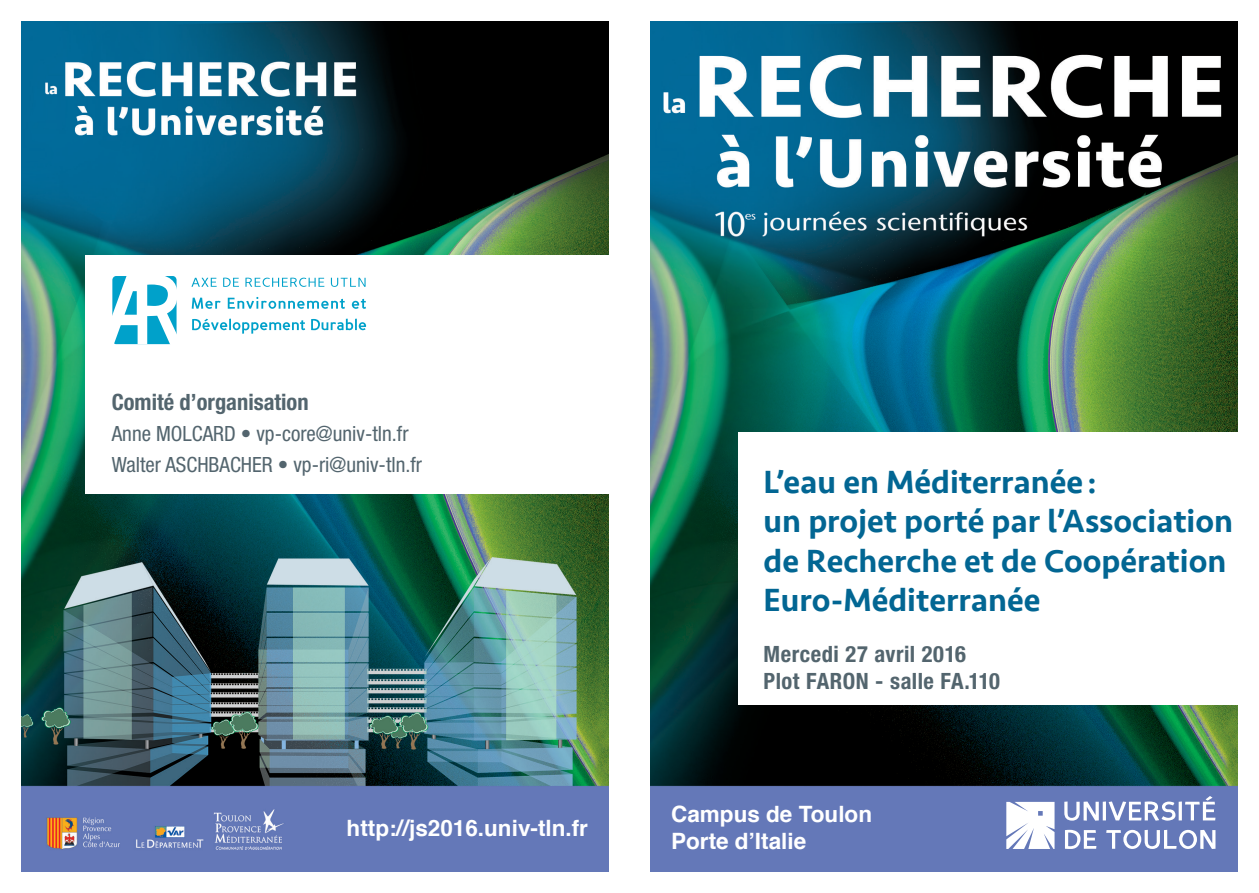
<style>
.page{position:relative;width:1259px;height:893px;background:#fff}
.page>*{position:absolute;margin:0;border:0;box-sizing:border-box;transform-origin:0 0}
.t1{font:500 33px/39.6px "Seravek";color:#026693}
.t2{font:700 condensed 22.5px/27px "Helvetica Neue";letter-spacing:.015em;color:#53656e}
.t3{font:700 22.5px/27px "Helvetica";color:#fff}
.t4{font:condensed 21px/31.3px "Helvetica Neue";color:#53656e}
</style>
<div class="page">
<img style="left:21px;top:21px;width:587px;height:851px">
<img style="left:651px;top:21px;width:586px;height:851px">
<div style="left:738px;top:432px;width:521px;height:272px;background:#fff"></div>
<svg style="left:1006px;top:802px;width:48px;height:47px"></svg>
<svg style="left:1064px;top:801px;width:34px;height:20px"></svg>
<svg style="left:1102px;top:801px;width:4px;height:19px"></svg>
<svg style="left:1108px;top:801px;width:67px;height:20px"></svg>
<hr style="left:1178px;top:801px;width:3px;height:19px;background:#fff">
<svg style="left:1185px;top:796px;width:30px;height:24px"></svg>
<svg style="left:1065px;top:830px;width:31px;height:19px"></svg>
<svg style="left:1106px;top:830px;width:109px;height:19px"></svg>
<div style="left:85px;top:255px;width:536px;height:238px;background:#fff"></div>
<svg style="left:112px;top:276px;width:65px;height:69px"></svg>
<svg style="left:191px;top:278px;width:26px;height:9px"></svg>
<svg style="left:223px;top:278px;width:16px;height:9px"></svg>
<svg style="left:245px;top:278px;width:79px;height:9px"></svg>
<svg style="left:331px;top:278px;width:34px;height:9px"></svg>
<svg style="left:192px;top:298px;width:29px;height:11px"></svg>
<svg style="left:228px;top:297px;width:117px;height:12px"></svg>
<svg style="left:352px;top:299px;width:14px;height:10px"></svg>
<svg style="left:192px;top:319px;width:113px;height:15px"></svg>
<svg style="left:311px;top:319px;width:55px;height:11px"></svg>
<p class="t2" style="left:112px;top:388px;width:198px">Comité d’organisation</p>
<p class="t4" style="left:112px;top:418px;width:312px">Anne MOLCARD • vp-core@univ-tln.fr<br>Walter ASCHBACHER • vp-ri@univ-tln.fr</p>
<p class="t3" style="left:347px;top:814px;width:243px">http://js2016.univ-tln.fr</p>
<p class="t1" style="left:763px;top:462px;width:471px">L’eau en Méditerranée:<br>un projet porté par l’Association de Recherche et de Coopération<br>Euro-Méditerranée</p>
<p class="t2" style="left:763px;top:640px;width:238px">Mercedi 27 avril 2016<br>Plot FARON - salle FA.110</p>
<p class="t3" style="left:671px;top:801px;width:202px">Campus de Toulon<br>Porte d’Italie</p>
</div>
